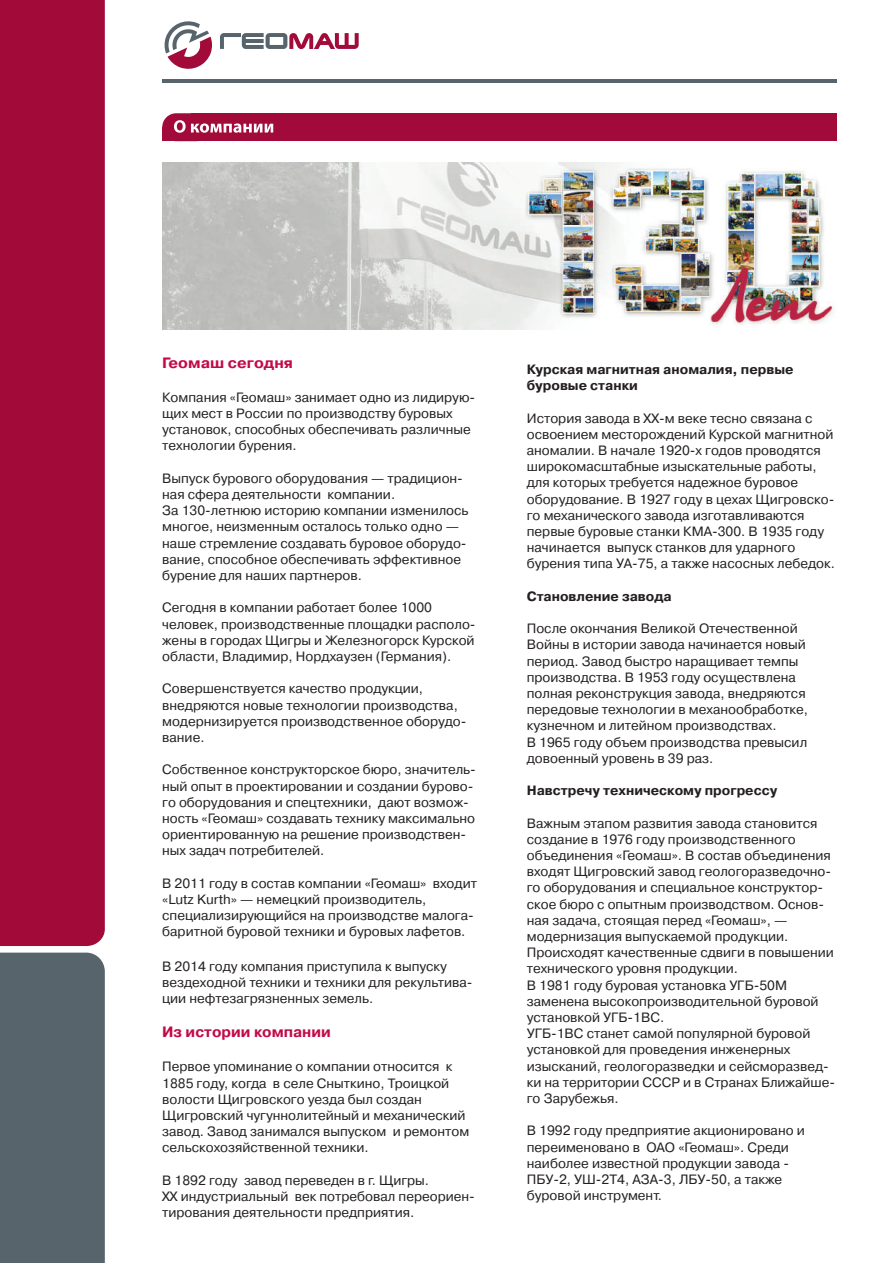
<style>
.page{position:relative;width:893px;height:1263px;background:#fff}
.page>*{position:absolute;margin:0;border:0;box-sizing:border-box;transform-origin:0 0}
.t1{font:700 15px "Pragmatica C";color:#c30a49}
.t2{font:700 15px "Pragmatica C";color:#c30a49;scale:1.04 1}
.t3{font:13.5px/16.2px "Pragmatica C";color:#231f20}
.t4{font:700 13.5px/16.2px "Pragmatica C";color:#231f20}
</style>
<div class="page">
<div style="left:0;top:0;width:105px;height:946px;background:#a20a3a"></div>
<div style="left:0;top:953px;width:105px;height:310px;background:#57646c"></div>
<hr style="left:162px;top:79px;width:674px;height:4px;background:#57646c">
<div style="left:191px;top:113px;width:645px;height:28px;background:#a20a3a"></div>
<div style="left:162px;top:113px;width:48px;height:28px;background:#a20a3a;border-radius:14px"></div>
<div style="left:162px;top:127px;width:21px;height:14px;background:#a20a3a"></div>
<svg style="left:174px;top:120px;width:99px;height:13px"></svg>
<svg style="left:164px;top:21px;width:48px;height:48px"></svg>
<svg style="left:220px;top:33px;width:139px;height:16px"></svg>
<img style="left:162px;top:162px;width:672px;height:167px">
<p class="t2" style="left:162px;top:354px;width:127px">Геомаш сегодня</p>
<p class="t3" style="left:162px;top:389px;width:315px">Компания «Геомаш» занимает одно из лидирую&shy;щих мест в России по производству буровых установок, способных обеспечивать различные технологии бурения.</p>
<p class="t3" style="left:162px;top:470px;width:308px">Выпуск бурового оборудования — традицион&shy;ная сфера деятельности компании.<br>За 130-летнюю историю компании изменилось многое, неизменным осталось только одно — наше стремление создавать буровое оборудо&shy;вание, способное обеспечивать эффективное бурение для наших партнеров.</p>
<p class="t3" style="left:162px;top:600px;width:315px">Сегодня в компании работает более 1000 человек, производственные площадки располо&shy;жены в городах Щигры и Железногорск Курской области, Владимир, Нордхаузен (Германия).</p>
<p class="t3" style="left:162px;top:681px;width:306px">Совершенствуется качество продукции, внедряются новые технологии производства, модернизируется производственное оборудо&shy;вание.</p>
<p class="t3" style="left:162px;top:762px;width:315px">Собственное конструкторское бюро, значитель&shy;ный опыт в проектировании и создании бурово&shy;го оборудования и спецтехники, дают возмож&shy;ность «Геомаш» создавать технику максимально ориентированную на решение производствен&shy;ных задач потребителей.</p>
<p class="t3" style="left:162px;top:875px;width:316px">В 2011 году в состав компании «Геомаш» входит «Lutz Kurth» — немецкий производитель, специализирующийся на производстве малога&shy;баритной буровой техники и буровых лафетов.</p>
<p class="t3" style="left:162px;top:958px;width:312px">В 2014 году компания приступила к выпуску вездеходной техники и техники для рекультива&shy;ции нефтезагрязненных земель.</p>
<p class="t1" style="left:162px;top:1024px;width:170px">Из истории компании</p>
<p class="t3" style="left:162px;top:1059px;width:309px">Первое упоминание о компании относится к 1885 году, когда в селе Сныткино, Троицкой волости Щигровского уезда был создан Щигровский чугуннолитейный и механический завод. Завод занимался выпуском и ремонтом сельскохозяйственной техники.</p>
<p class="t3" style="left:162px;top:1172px;width:314px">В 1892 году завод переведен в г. Щигры.<br>XX индустриальный век потребовал переориен&shy;тирования деятельности предприятия.</p>
<p class="t4" style="left:527px;top:361px;width:268px">Курская магнитная аномалия, первые буровые станки</p>
<p class="t3" style="left:527px;top:410px;width:310px">История завода в XX-м веке тесно связана с освоением месторождений Курской магнитной аномалии. В начале 1920-х годов проводятся широкомасштабные изыскательные работы, для которых требуется надежное буровое оборудование. В 1927 году в цехах Щигровско&shy;го механического завода изготавливаются первые буровые станки КМА-300. В 1935 году начинается выпуск станков для ударного бурения типа УА-75, а также насосных лебедок.</p>
<p class="t4" style="left:527px;top:588px;width:146px">Становление завода</p>
<p class="t3" style="left:527px;top:620px;width:283px">После окончания Великой Отечественной Войны в истории завода начинается новый период. Завод быстро наращивает темпы производства. В 1953 году осуществлена полная реконструкция завода, внедряются передовые технологии в механообработке, кузнечном и литейном производствах.<br>В 1965 году объем производства превысил довоенный уровень в 39 раз.</p>
<p class="t4" style="left:527px;top:783px;width:252px">Навстречу техническому прогрессу</p>
<p class="t3" style="left:527px;top:815px;width:310px">Важным этапом развития завода становится создание в 1976 году производственного объединения «Геомаш». В состав объединения входят Щигровский завод геологоразведочно&shy;го оборудования и специальное конструктор&shy;ское бюро с опытным производством. Основ&shy;ная задача, стоящая перед «Геомаш», — модернизация выпускаемой продукции.<br>Происходят качественные сдвиги в повышении технического уровня продукции.<br>В 1981 году буровая установка УГБ-50М заменена высокопроизводительной буровой установкой УГБ-1ВС.<br>УГБ-1ВС станет самой популярной буровой установкой для проведения инженерных изысканий, геологоразведки и сейсморазвед&shy;ки на территории СССР и в Странах Ближайше&shy;го Зарубежья.</p>
<p class="t3" style="left:527px;top:1123px;width:280px">В 1992 году предприятие акционировано и переименовано в ОАО «Геомаш». Среди наиболее известной продукции завода - ПБУ-2, УШ-2Т4, АЗА-3, ЛБУ-50, а также буровой инструмент.</p>
</div>
